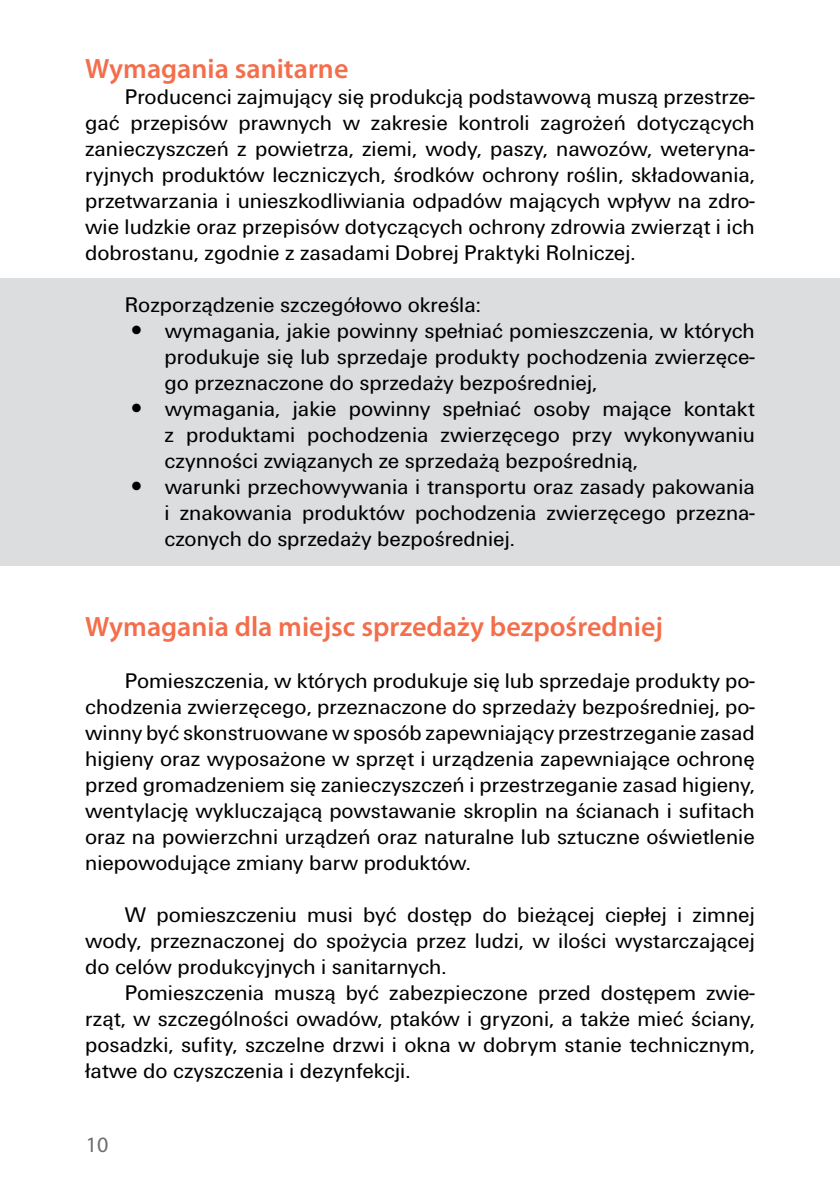
<style>
.page{position:relative;width:840px;height:1191px;background:#fff}
.page>*{position:absolute;margin:0;border:0;box-sizing:border-box;transform-origin:0 0}
.tytul{font:600 28px "Myriad Pro";color:#f36e4b}
._00TEKST{font:22px/26px "U001 TOT";color:#000;text-align:justify}
.punktor{font:22px/26px "U001 TOT";color:#000;text-align:justify}
.t1{font:22px "Myriad Pro";color:#6d6e71}
</style>
<div class="page">
<div style="left:0;top:278px;width:839px;height:287px;background:#dcddde"></div>
<p class="tytul" style="left:85px;top:50px;width:265px">Wymagania sanitarne</p>
<p class="_00TEKST" style="left:85px;top:84px;width:671px;text-indent:40px">Producenci zajmujący się produkcją podstawową muszą przestrze&shy;gać przepisów prawnych w zakresie kontroli zagrożeń dotyczących zanieczyszczeń z powietrza, ziemi, wody, paszy, nawozów, weteryna&shy;ryjnych produktów leczniczych, środków ochrony roślin, składowania, przetwarzania i unieszkodliwiania odpadów mających wpływ na zdro&shy;wie ludzkie oraz przepisów dotyczących ochrony zdrowia zwierząt i ich dobrostanu, zgodnie z zasadami Dobrej Praktyki Rolniczej.</p>
<p class="_00TEKST" style="left:125px;top:292px;width:357px">Rozporządzenie szczegółowo określa:</p>
<p class="punktor" style="left:164px;top:318px;width:591px">wymagania, jakie powinny spełniać pomieszczenia, w których produkuje się lub sprzedaje produkty pochodzenia zwierzęce&shy;go przeznaczone do sprzedaży bezpośredniej,</p>
<p class="punktor" style="left:164px;top:396px;width:591px">wymagania, jakie powinny spełniać osoby mające kontakt z produktami pochodzenia zwierzęcego przy wykonywaniu czynności związanych ze sprzedażą bezpośrednią,</p>
<p class="punktor" style="left:164px;top:474px;width:591px">warunki przechowywania i transportu oraz zasady pakowania i znakowania produktów pochodzenia zwierzęcego przezna&shy;czonych do sprzedaży bezpośredniej.</p>
<p class="tytul" style="left:85px;top:608px;width:579px">Wymagania dla miejsc sprzedaży bezpośredniej</p>
<p class="_00TEKST" style="left:85px;top:668px;width:671px;text-indent:40px">Pomieszczenia, w których produkuje się lub sprzedaje produkty po&shy;chodzenia zwierzęcego, przeznaczone do sprzedaży bezpośredniej, po&shy;winny być skonstruowane w sposób zapewniający przestrzeganie zasad higieny oraz wyposażone w sprzęt i urządzenia zapewniające ochronę przed gromadzeniem się zanieczyszczeń i przestrzeganie zasad higieny, wentylację wykluczającą powstawanie skroplin na ścianach i sufitach oraz na powierzchni urządzeń oraz naturalne lub sztuczne oświetlenie niepowodujące zmiany barw produktów.</p>
<p class="_00TEKST" style="left:85px;top:902px;width:671px;text-indent:40px">W pomieszczeniu musi być dostęp do bieżącej ciepłej i zimnej wody, przeznaczonej do spożycia przez ludzi, w ilości wystarczającej do celów produkcyjnych i sanitarnych.</p>
<p class="_00TEKST" style="left:85px;top:980px;width:671px;text-indent:40px">Pomieszczenia muszą być zabezpieczone przed dostępem zwie&shy;rząt, w szczególności owadów, ptaków i gryzoni, a także mieć ściany, posadzki, sufity, szczelne drzwi i okna w dobrym stanie technicznym, łatwe do czyszczenia i dezynfekcji.</p>
<p class="t1" style="left:86px;top:1131px;width:24px">10</p>
</div>
